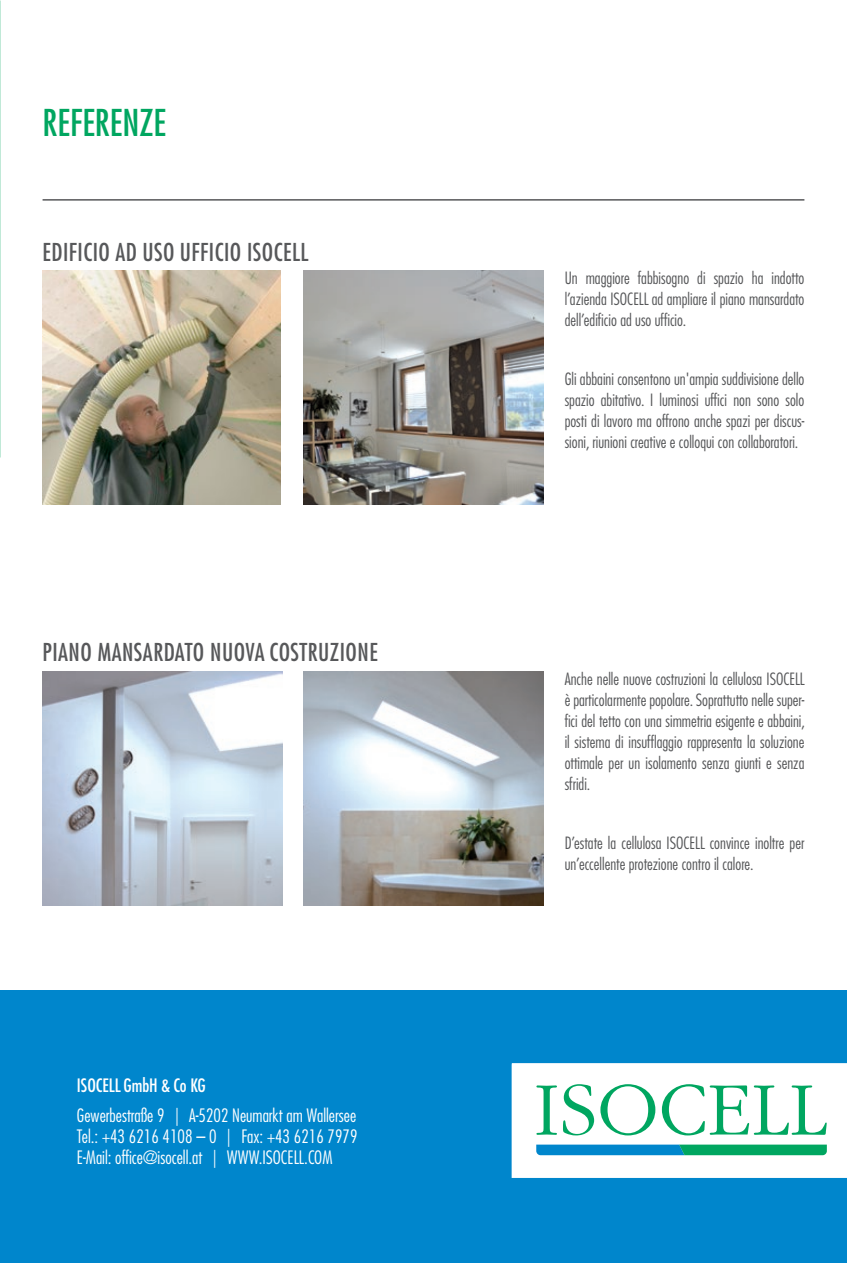
<style>
.page{position:relative;width:847px;height:1263px;background:#fff}
.page>*{position:absolute;margin:0;border:0;box-sizing:border-box;transform-origin:0 0}
.t1{font:500 condensed 36px "Futura LT Pro";color:#00a660}
.t2{font:500 condensed 24px "Futura LT Pro";letter-spacing:.02em;color:#57585a}
.t3{font:300 condensed 18px/21px "Futura LT Pro";color:#fff;text-align:justify}
.t4{font:500 condensed 18px "Futura LT Pro";color:#fff}
.t5{font:300 condensed 16.5px/21px "Futura LT Pro";color:#57585a;text-align:justify}
</style>
<div class="page">
<div style="left:0;top:991px;width:846px;height:272px;background:#0086cc"></div>
<svg style="left:511px;top:1063px;width:335px;height:115px;background:#d2ede7"></svg>
<img style="left:43px;top:271px;width:238px;height:234px">
<img style="left:303px;top:271px;width:240px;height:234px">
<img style="left:303px;top:672px;width:240px;height:234px">
<img style="left:43px;top:672px;width:239px;height:234px">
<hr style="left:43px;top:199px;width:761px;height:2px;background:#57585a">
<h1 class="t1" style="left:43px;top:98px;width:125px">REFERENZE</h1>
<h2 class="t2" style="left:43px;top:235px;width:267px">EDIFICIO AD USO UFFICIO ISOCELL</h2>
<h2 class="t2" style="left:43px;top:636px;width:336px">PIANO MANSARDATO NUOVA COSTRUZIONE</h2>
<p class="t4" style="left:77px;top:1073px;width:130px">ISOCELL GmbH &amp; Co KG</p>
<p class="t3" style="left:77px;top:1104px;width:282px">Gewerbestraße 9 | A-5202 Neumarkt am Wallersee Tel.: +43 6216 4108 – 0 | Fax: +43 6216 7979<br>E-Mail: office@isocell.at | WWW.ISOCELL.COM</p>
<p class="t5" style="left:564px;top:268px;width:241px">Un maggiore fabbisogno di spazio ha indotto l’azienda ISOCELL ad ampliare il piano mansardato dell’edificio ad uso ufficio.</p>
<p class="t5" style="left:564px;top:369px;width:241px">Gli abbaini consentono un'ampia suddivisione dello spazio abitativo. I luminosi uffici non sono solo posti di lavoro ma offrono anche spazi per discus&shy;sioni, riunioni creative e colloqui con collaboratori.</p>
<p class="t5" style="left:564px;top:669px;width:242px">Anche nelle nuove costruzioni la cellulosa ISOCELL è particolarmente popolare. Soprattutto nelle super&shy;fici del tetto con una simmetria esigente e abbaini, il sistema di insufflaggio rappresenta la soluzione ottimale per un isolamento senza giunti e senza sfridi.</p>
<p class="t5" style="left:564px;top:833px;width:241px">D’estate la cellulosa ISOCELL convince inoltre per un’eccellente protezione contro il calore.</p>
</div>
